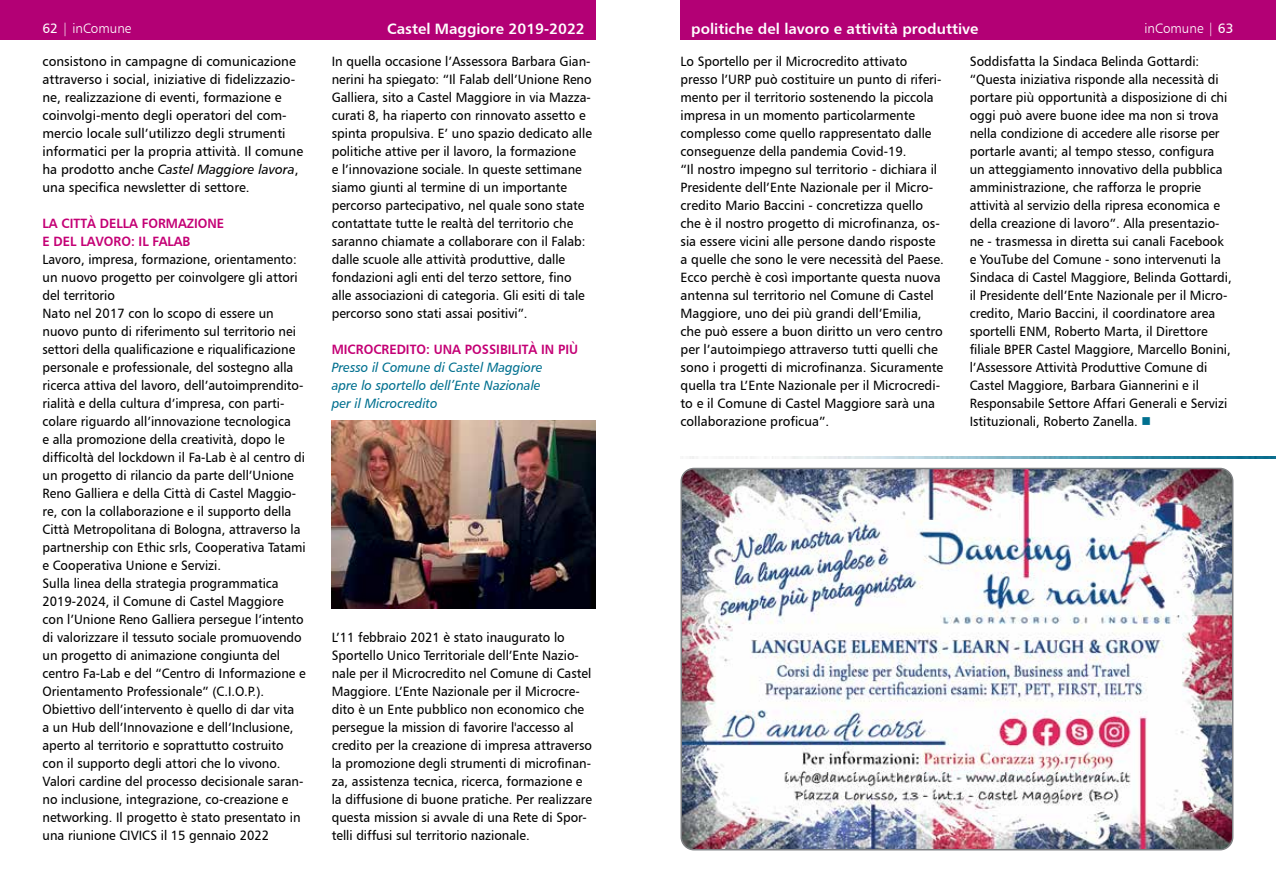
<style>
.page{position:relative;width:1276px;height:893px;background:#fff}
.page>*{position:absolute;margin:0;border:0;box-sizing:border-box;transform-origin:0 0}
.t1{font:15px "Humanist 777 BT Bold B";color:#fff}
.t2{font:13.5px/18px "Humanist 777 BT Roman B";color:#000;scale:.95 1}
.t3{font:13.5px/18px "Humanist 777 BT Roman B";color:#000}
.t4{font:13.5px/18px "Humanist 777 BT Italic B";color:#00708f;scale:.95 1}
.t5{font:13.5px/18px "Humanist 777 BT Bold B";color:#c40075;scale:.95 1}
.t6{font:13.5px "Humanist 777 BT Italic B";color:#000}
.t7{font:13.5px "Humanist 777 BT Light B";color:#fff}
.s1{font-family:"Humanist 777 BT Roman B"}
.s2{color:#00708f}
</style>
<div class="page">
<div style="left:680px;top:0;width:596px;height:39px;background:#b30075"></div>
<div style="left:0;top:0;width:595px;height:39px;background:#b30075"></div>
<img style="left:332px;top:421px;width:263px;height:187px">
<img style="left:689px;top:456px;width:587px;height:2px">
<img style="left:683px;top:468px;width:549px;height:382px">
<div style="left:680px;top:468px;width:553px;height:382px;border:2px solid #808285;border-radius:13px"></div>
<p class="t7" style="left:43px;top:20px;width:90px"><span class="s1">62</span> | inComune</p>
<p class="t7" style="left:1144px;top:20px;width:90px">inComune | <span class="s1">63</span></p>
<p class="t3" style="left:43px;top:52px;width:262px">consistono in campagne di comunicazione attraverso i social, iniziative di fidelizzazio&shy;ne, realizzazione di eventi, formazione e coinvolgi-mento degli operatori del com&shy;mercio locale sull’utilizzo degli strumenti informatici per la propria attività. Il comune</p>
<p class="t6" style="left:43px;top:160px;width:257px"><span class="s1">ha prodotto anche</span> Castel Maggiore lavora<span class="s1">,</span></p>
<p class="t3" style="left:43px;top:178px;width:209px">una specifica newsletter di settore.</p>
<p class="t5" style="left:43px;top:214px;width:193px">LA CITTÀ DELLA FORMAZIONE<br>E DEL LAVORO: IL FALAB</p>
<p class="t2" style="left:43px;top:250px;width:279px">Lavoro, impresa, formazione, orientamento: un nuovo progetto per coinvolgere gli attori del territorio<br>Nato nel 2017 con lo scopo di essere un nuovo punto di riferimento sul territorio nei settori della qualificazione e riqualificazione personale e professionale, del sostegno alla ricerca attiva del lavoro, dell’autoimprendito&shy;rialità e della cultura d’impresa, con parti&shy;colare riguardo all’innovazione tecnologica<br>e alla promozione della creatività, dopo le difficoltà del lockdown il Fa-Lab è al centro di un progetto di rilancio da parte dell’Unione Reno Galliera e della Città di Castel Maggio&shy;re, con la collaborazione e il supporto della Città Metropolitana di Bologna, attraverso la partnership con Ethic srls, Cooperativa Tatami e Cooperativa Unione e Servizi.<br>Sulla linea della strategia programmatica 2019-2024, il Comune di Castel Maggiore con l’Unione Reno Galliera persegue l’intento di valorizzare il tessuto sociale promuovendo un progetto di animazione congiunta del centro Fa-Lab e del “Centro di Informazione e Orientamento Professionale” (C.I.O.P.).<br>Obiettivo dell’intervento è quello di dar vita<br>a un Hub dell’Innovazione e dell’Inclusione, aperto al territorio e soprattutto costruito con il supporto degli attori che lo vivono.<br>Valori cardine del processo decisionale saran&shy;no inclusione, integrazione, co-creazione e networking. Il progetto è stato presentato in una riunione CIVICS il 15 gennaio 2022</p>
<p class="t1" style="left:387px;top:19px;width:199px">Castel Maggiore 2019-2022</p>
<p class="t1" style="left:691px;top:19px;width:289px">politiche del lavoro e attività produttive</p>
<p class="t3" style="left:969px;top:52px;width:263px">Soddisfatta la Sindaca Belinda Gottardi: “Questa iniziativa risponde alla necessità di portare più opportunità a disposizione di chi oggi può avere buone idee ma non si trova nella condizione di accedere alle risorse per portarle avanti; al tempo stesso, configura un atteggiamento innovativo della pubblica amministrazione, che rafforza le proprie attività al servizio della ripresa economica e della creazione di lavoro”. Alla presentazio&shy;ne - trasmessa in diretta sui canali Facebook e YouTube del Comune - sono intervenuti la Sindaca di Castel Maggiore, Belinda Gottardi, il Presidente dell’Ente Nazionale per il Micro&shy;credito, Mario Baccini, il coordinatore area sportelli ENM, Roberto Marta, il Direttore filiale BPER Castel Maggiore, Marcello Bonini, l’Assessore Attività Produttive Comune di Castel Maggiore, Barbara Giannerini e il Responsabile Settore Affari Generali e Servizi Istituzionali, Roberto Zanella. <span class="s2">■</span></p>
<p class="t2" style="left:680px;top:52px;width:279px">Lo Sportello per il Microcredito attivato presso l’URP può costituire un punto di riferi&shy;mento per il territorio sostenendo la piccola impresa in un momento particolarmente complesso come quello rappresentato dalle conseguenze della pandemia Covid-19.<br>“Il nostro impegno sul territorio - dichiara il Presidente dell’Ente Nazionale per il Micro&shy;credito Mario Baccini - concretizza quello che è il nostro progetto di microfinanza, os&shy;sia essere vicini alle persone dando risposte a quelle che sono le vere necessità del Paese.<br>Ecco perchè è così importante questa nuova antenna sul territorio nel Comune di Castel Maggiore, uno dei più grandi dell’Emilia, che può essere a buon diritto un vero centro per l’autoimpiego attraverso tutti quelli che sono i progetti di microfinanza. Sicuramente quella tra L’Ente Nazionale per il Microcredi&shy;to e il Comune di Castel Maggiore sarà una collaborazione proficua”.</p>
<p class="t2" style="left:332px;top:52px;width:275px">In quella occasione l’Assessora Barbara Gian&shy;nerini ha spiegato: “Il Falab dell’Unione Reno Galliera, sito a Castel Maggiore in via Mazza&shy;curati 8, ha riaperto con rinnovato assetto e spinta propulsiva. E’ uno spazio dedicato alle politiche attive per il lavoro, la formazione<br>e l’innovazione sociale. In queste settimane siamo giunti al termine di un importante percorso partecipativo, nel quale sono state contattate tutte le realtà del territorio che saranno chiamate a collaborare con il Falab: dalle scuole alle attività produttive, dalle fondazioni agli enti del terzo settore, fino alle associazioni di categoria. Gli esiti di tale percorso sono stati assai positivi”.</p>
<p class="t5" style="left:332px;top:339px;width:261px">MICROCREDITO: UNA POSSIBILITÀ IN PIÙ</p>
<p class="t4" style="left:332px;top:358px;width:223px">Presso il Comune di Castel Maggiore apre lo sportello dell’Ente Nazionale per il Microcredito</p>
<p class="t2" style="left:332px;top:628px;width:275px">L’11 febbraio 2021 è stato inaugurato lo Sportello Unico Territoriale dell’Ente Nazio&shy;nale per il Microcredito nel Comune di Castel Maggiore. L’Ente Nazionale per il Microcre&shy;dito è un Ente pubblico non economico che persegue la mission di favorire l'accesso al credito per la creazione di impresa attraverso la promozione degli strumenti di microfinan&shy;za, assistenza tecnica, ricerca, formazione e la diffusione di buone pratiche. Per realizzare questa mission si avvale di una Rete di Spor&shy;telli diffusi sul territorio nazionale.</p>
</div>
